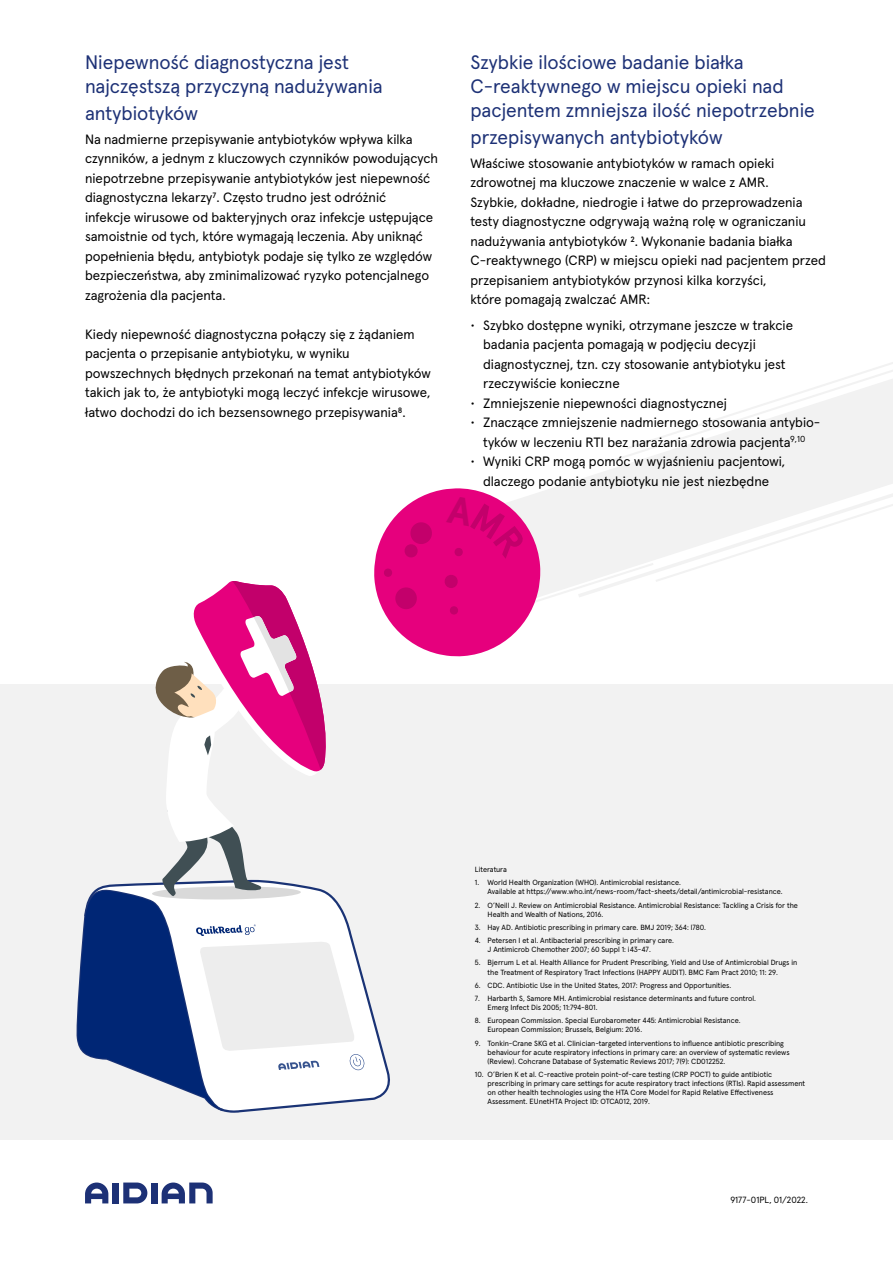
<style>
.page{position:relative;width:893px;height:1263px;background:#fff}
.page>*{position:absolute;margin:0;border:0;box-sizing:border-box;transform-origin:0 0}
.t1{font:19.5px/24px "Apercu Pro";color:#1d3176}
.t2{font:13.5px/19.5px "Apercu Pro";color:#000}
.t3{font:9px "Apercu Pro";color:#000}
.t4{font:7.5px/9px "Apercu Pro";color:#000}
</style>
<div class="page">
<div style="left:0;top:685px;width:893px;height:455px;background:#f2f2f2"></div>
<svg style="left:558px;top:463px;width:335px;height:24px;fill:#f2f2f2"></svg>
<svg style="left:609px;top:362px;width:284px;height:101px"></svg>
<svg style="left:123px;top:1182px;width:24px;height:21px"></svg>
<div style="left:113px;top:1182px;width:6px;height:21px;background:#1d3176"></div>
<div style="left:151px;top:1182px;width:6px;height:21px;background:#1d3176"></div>
<svg style="left:85px;top:1182px;width:23px;height:21px"></svg>
<svg style="left:162px;top:1182px;width:51px;height:21px"></svg>
<svg style="left:222px;top:984px;width:168px;height:129px"></svg>
<svg style="left:76px;top:581px;width:289px;height:530px"></svg>
<svg style="left:374px;top:487px;width:519px;height:169px"></svg>
<h1 class="t1" style="left:85px;top:49px;width:299px">Niepewność diagnostyczna jest najczęstszą przyczyną nadużywania</h1>
<h1 class="t1" style="left:85px;top:100px;width:114px">antybiotyków</h1>
<p class="t2" style="left:85px;top:128px;width:355px">Na nadmierne przepisywanie antybiotyków wpływa kilka czynników, a jednym z kluczowych czynników powodujących niepotrzebne przepisywanie antybiotyków jest niepewność diagnostyczna lekarzy7. Często trudno jest odróżnić<br>infekcje wirusowe od bakteryjnych oraz infekcje ustępujące samoistnie od tych, które wymagają leczenia. Aby uniknąć popełnienia błędu, antybiotyk podaje się tylko ze względów bezpieczeństwa, aby zminimalizować ryzyko potencjalnego zagrożenia dla pacjenta.</p>
<p class="t2" style="left:85px;top:323px;width:347px">Kiedy niepewność diagnostyczna połączy się z żądaniem pacjenta o przepisanie antybiotyku, w wyniku powszechnych błędnych przekonań na temat antybiotyków takich jak to, że antybiotyki mogą leczyć infekcje wirusowe, łatwo dochodzi do ich bezsensownego przepisywania8.</p>
<h1 class="t1" style="left:470px;top:49px;width:346px">Szybkie ilościowe badanie białka<br>C-reaktywnego w miejscu opieki nad pacjentem zmniejsza ilość niepotrzebnie</h1>
<h1 class="t1" style="left:470px;top:124px;width:254px">przepisywanych antybiotyków</h1>
<p class="t2" style="left:470px;top:152px;width:357px">Właściwe stosowanie antybiotyków w ramach opieki zdrowotnej ma kluczowe znaczenie w walce z AMR.<br>Szybkie, dokładne, niedrogie i łatwe do przeprowadzenia testy diagnostyczne odgrywają ważną rolę w ograniczaniu nadużywania antybiotyków 2. Wykonanie badania białka C-reaktywnego (CRP) w miejscu opieki nad pacjentem przed przepisaniem antybiotyków przynosi kilka korzyści,<br>które pomagają zwalczać AMR:</p>
<h2 class="t2" style="left:483px;top:314px;width:311px;text-indent:-13px">• Szybko dostępne wyniki, otrzymane jeszcze w trakcie badania pacjenta pomagają w podjęciu decyzji diagnostycznej, tzn. czy stosowanie antybiotyku jest rzeczywiście konieczne</h2>
<h2 class="t2" style="left:470px;top:392px;width:258px">• Zmniejszenie niepewności diagnostycznej</h2>
<h2 class="t2" style="left:470px;top:412px;width:351px;text-align:center">• Znaczące zmniejszenie nadmiernego stosowania antybio&shy;tyków w leczeniu RTI bez narażania zdrowia pacjenta<sup>9,10</sup></h2>
<h2 class="t2" style="left:470px;top:451px;width:316px;text-align:center">• Wyniki CRP mogą pomóc w wyjaśnieniu pacjentowi, dlaczego podanie antybiotyku nie jest niezbędne</h2>
<p class="t4" style="left:475px;top:864px;width:33px">Literatura</p>
<p class="t4" style="left:488px;top:878px;width:297px;text-indent:-13px">1. World Health Organization (WHO). Antimicrobial resistance.<br>Available at https://www.who.int/news-room/fact-sheets/detail/antimicrobial-resistance.</p>
<p class="t4" style="left:488px;top:900px;width:312px;text-indent:-13px">2. O’Neill J. Review on Antimicrobial Resistance. Antimicrobial Resistance: Tackling a Crisis for the<br>Health and Wealth of Nations, 2016.</p>
<p class="t4" style="left:475px;top:922px;width:233px">3. Hay AD. Antibiotic prescribing in primary care. BMJ 2019; 364: l780.</p>
<p class="t4" style="left:488px;top:935px;width:188px;text-indent:-13px">4. Petersen I et al. Antibacterial prescribing in primary care.<br>J Antimicrob Chemother 2007; 60 Suppl 1: i43-47.</p>
<p class="t4" style="left:488px;top:958px;width:311px;text-indent:-13px">5. Bjerrum L et al. Health Alliance for Prudent Prescribing, Yield and Use of Antimicrobial Drugs in the Treatment of Respiratory Tract Infections (HAPPY AUDIT). BMC Fam Pract 2010; 11: 29.</p>
<p class="t4" style="left:475px;top:980px;width:258px">6. CDC. Antibiotic Use in the United States, 2017: Progress and Opportunities.</p>
<p class="t4" style="left:488px;top:993px;width:270px;text-indent:-13px">7. Harbarth S, Samore MH. Antimicrobial resistance determinants and future control.<br>Emerg Infect Dis 2005; 11:794-801.</p>
<p class="t4" style="left:488px;top:1015px;width:255px;text-indent:-13px">8. European Commission. Special Eurobarometer 445: Antimicrobial Resistance.<br>European Commission; Brussels, Belgium: 2016.</p>
<p class="t4" style="left:488px;top:1038px;width:304px;text-indent:-13px">9. Tonkin-Crane SKG et al. Clinician-targeted interventions to influence antibiotic prescribing behaviour for acute respiratory infections in primary care: an overview of systematic reviews (Review). Cohcrane Database of Systematic Reviews 2017; 7(9): CD012252.</p>
<p class="t4" style="left:488px;top:1069px;width:319px;text-indent:-13px">10. O’Brien K et al. C-reactive protein point-of-care testing (CRP POCT) to guide antibiotic prescribing in primary care settings for acute respiratory tract infections (RTIs). Rapid assessment on other health technologies using the HTA Core Model for Rapid Relative Effectiveness Assessment. EUnetHTA Project ID: OTCA012, 2019.</p>
<p class="t3" style="left:730px;top:1193px;width:79px">9177-01PL, 01/2022.</p>
</div>
